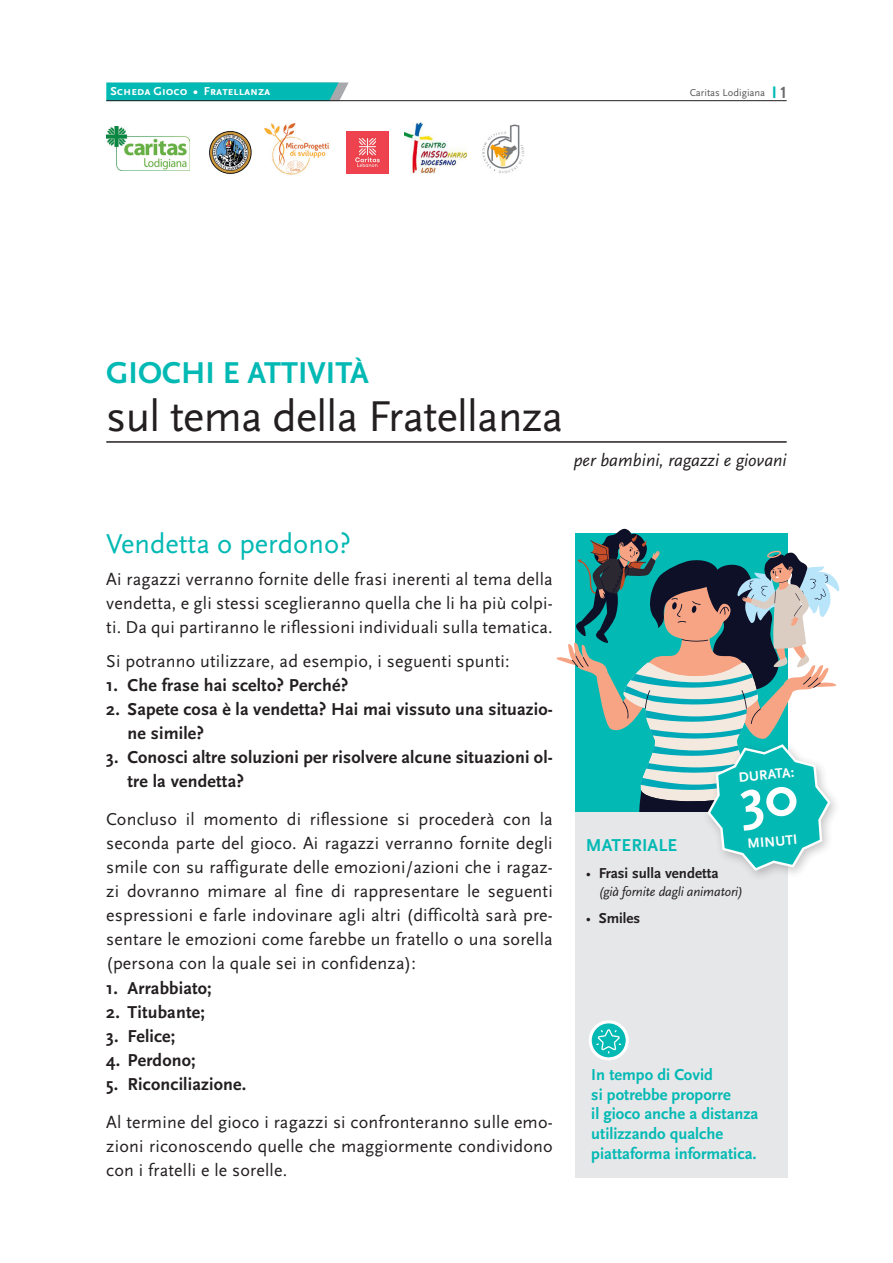
<style>
.page{position:relative;width:893px;height:1263px;background:#fff}
.page>*{position:absolute;margin:0;border:0;box-sizing:border-box;transform-origin:0 0}
.t1{font:45px "Scala Sans";letter-spacing:-.015em;color:#231f20}
.t2{font:700 31.5px "Scala Sans";color:#03b9b4}
.t3{font:28.5px "Scala Sans";color:#03b9b4}
.t4{font:18px/24px "Scala Sans";letter-spacing:.01em;color:#231f20;text-align:justify}
.t5{font:700 18px/24px "Scala Sans";letter-spacing:.01em;color:#231f20}
.t6{font:italic 18px "Scala Sans";color:#231f20}
.t7{font:700 18px "Scala Sans";letter-spacing:.01em;color:#03b9b4}
.t8{font:700 16.5px "Scala Sans";color:#03b9b4}
.t9{font:700 16.5px "Brandon Grotesque";color:#03b9b4}
.t10{font:700 15px "Scala Sans";color:#231f20}
.t11{font:700 14.25px "Scala Sans";color:#fff}
.t12{font:italic 13.5px "Scala Sans";letter-spacing:-.01em;color:#231f20}
.t13{font:12px "Scala Sans Bold SC";color:#fff}
.t14{font:10.5px "Scala Sans";color:#57585a}
.s1{color:#6c6d70}
.s2{font-weight:400}
</style>
<div class="page">
<div style="left:575px;top:812px;width:212px;height:365px;background:#e6e7e9"></div>
<svg style="left:590px;top:1022px;width:37px;height:37px"></svg>
<div style="left:589px;top:1020px;width:40px;height:40px;border:3px solid #fff;border-radius:50%"></div>
<svg style="left:106px;top:82px;width:243px;height:18px;background:#14bab6"></svg>
<hr style="left:106px;top:441px;width:681px;height:2px;background:#231f20">
<hr style="left:106px;top:100px;width:681px;height:1px;background:#231f20">
<img style="left:106px;top:126px;width:83px;height:45px">
<img style="left:209px;top:131px;width:43px;height:44px">
<img style="left:264px;top:123px;width:66px;height:52px">
<img style="left:347px;top:131px;width:42px;height:42px">
<img style="left:404px;top:123px;width:62px;height:51px">
<img style="left:482px;top:124px;width:43px;height:50px">
<div style="left:702px;top:739px;width:140px;height:143px;background:#231f20;opacity:.25"></div>
<svg style="left:596px;top:1029px;width:25px;height:24px"></svg>
<svg style="left:556px;top:528px;width:283px;height:344px"></svg>
<p class="t13" style="left:111px;top:85px;width:161px">Scheda Gioco • Fratellanza</p>
<p class="t14" style="left:690px;top:87px;width:77px">Caritas Lodigiana</p>
<p class="t9" style="left:772px;top:80px;width:16px">I<span class="s1">1</span></p>
<p class="t2" style="left:106px;top:355px;width:264px">GIOCHI E ATTIVITÀ</p>
<p class="t1" style="left:106px;top:391px;width:459px">sul tema della Fratellanza</p>
<p class="t6" style="left:574px;top:450px;width:214px">per bambini, ragazzi e giovani</p>
<p class="t3" style="left:106px;top:528px;width:246px">Vendetta o perdono?</p>
<p class="t4" style="left:106px;top:567px;width:448px">Ai ragazzi verranno fornite delle frasi inerenti al tema della vendetta, e gli stessi sceglieranno quella che li ha più colpi&shy;ti. Da qui partiranno le riflessioni individuali sulla tematica.</p>
<p class="t4" style="left:106px;top:649px;width:405px">Si potranno utilizzare, ad esempio, i seguenti spunti:</p>
<p class="t5" style="left:106px;top:674px;width:243px">1. Che frase hai scelto? Perché?</p>
<p class="t5" style="left:128px;top:698px;width:427px;text-indent:-21px">2. Sapete cosa è la vendetta? Hai mai vissuto una situazio&shy;ne simile?</p>
<p class="t5" style="left:128px;top:746px;width:427px;text-indent:-21px">3. Conosci altre soluzioni per risolvere alcune situazioni ol&shy;tre la vendetta?</p>
<p class="t4" style="left:106px;top:807px;width:448px">Concluso il momento di riflessione si procederà con la seconda parte del gioco. Ai ragazzi verranno fornite degli smile con su raffigurate delle emozioni/azioni che i ragaz&shy;zi dovranno mimare al fine di rappresentare le seguenti espressioni e farle indovinare agli altri (difficoltà sarà pre&shy;sentare le emozioni come farebbe un fratello o una sorella (persona con la quale sei in confidenza):</p>
<p class="t5" style="left:106px;top:977px;width:107px">1. Arrabbiato;</p>
<p class="t5" style="left:106px;top:1001px;width:100px">2. Titubante;</p>
<p class="t5" style="left:106px;top:1025px;width:71px">3. Felice;</p>
<p class="t5" style="left:106px;top:1049px;width:91px">4. Perdono;</p>
<p class="t5" style="left:106px;top:1073px;width:142px">5. Riconciliazione.</p>
<p class="t4" style="left:106px;top:1110px;width:448px">Al termine del gioco i ragazzi si confronteranno sulle emo&shy;zioni riconoscendo quelle che maggiormente condividono con i fratelli e le sorelle.</p>
<p class="t11" style="left:738px;top:769px;width:57px;rotate:-5deg">DURATA:</p>
<p class="t11" style="left:747px;top:836px;width:52px;rotate:-5deg">MINUTI</p>
<p class="t7" style="left:586px;top:835px;width:93px">MATERIALE</p>
<p class="t10" style="left:586px;top:865px;width:134px"><span class="s2">•</span> Frasi sulla vendetta</p>
<p class="t12" style="left:599px;top:884px;width:146px">(già fornite dagli animatori)</p>
<p class="t10" style="left:586px;top:910px;width:56px"><span class="s2">•</span> Smiles</p>
<p class="t8" style="left:591px;top:1065px;width:123px">In tempo di Covid</p>
<p class="t8" style="left:591px;top:1085px;width:141px">si potrebbe proporre</p>
<p class="t8" style="left:591px;top:1105px;width:169px">il gioco anche a distanza</p>
<p class="t8" style="left:591px;top:1125px;width:133px">utilizzando qualche</p>
<p class="t8" style="left:591px;top:1145px;width:167px">piattaforma informatica.</p>
</div>
